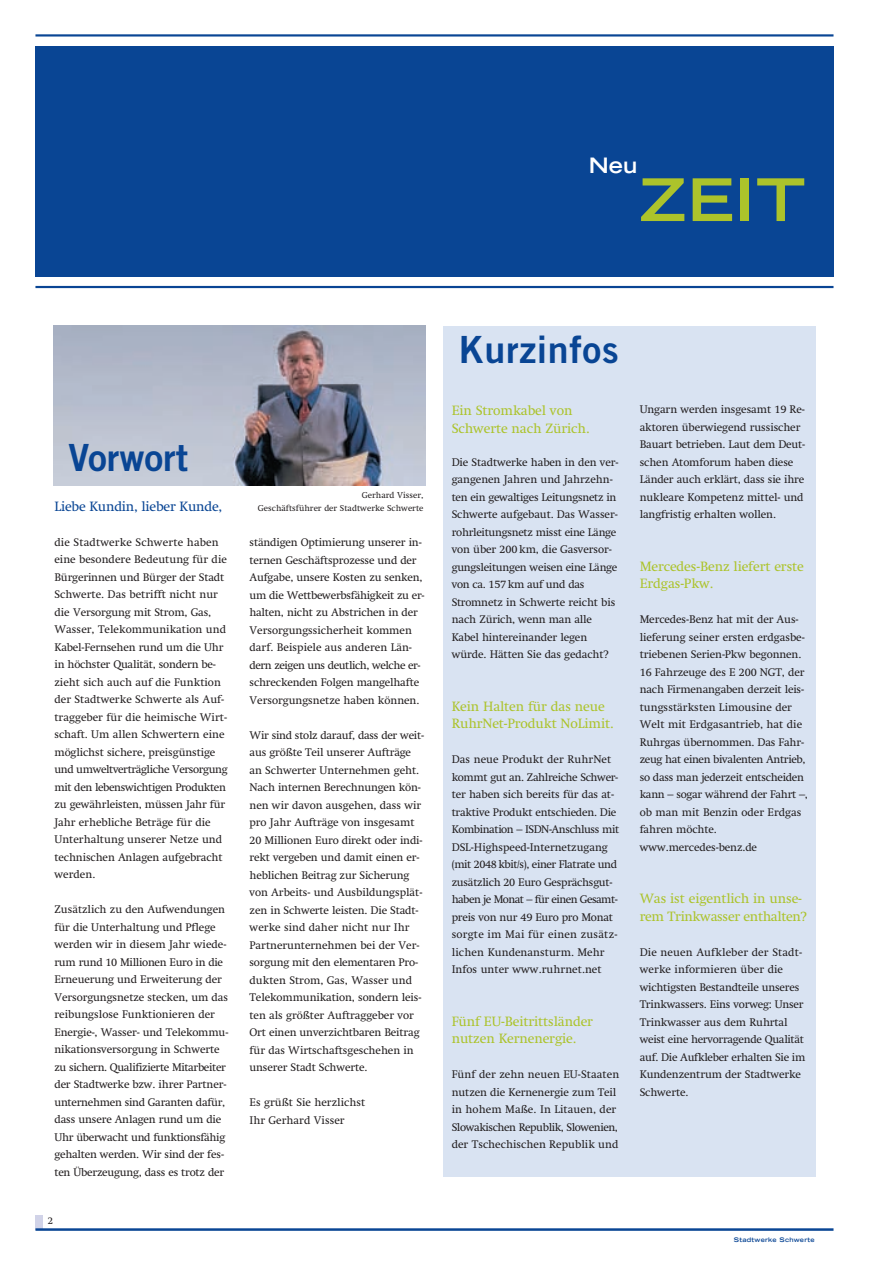
<style>
.page{position:relative;width:869px;height:1265px;background:#fff}
.page>*{position:absolute;margin:0;border:0;box-sizing:border-box;transform-origin:0 0}
.t1{font:700 expanded 58.75px "Trade Gothic LT Std";color:#acc32b}
.t2{font:37.5px "Trade Gothic Bold Two";letter-spacing:.02em;color:#094594}
.t3{font:37.5px "Trade Gothic Bold Two";color:#094594}
.t4{font:700 expanded 21.25px "Trade Gothic LT Std";color:#fff}
.t5{font:13.75px/17.5px "Swift Com";letter-spacing:-.01em;color:#acc32b}
.t6{font:13.75px "Swift Com";letter-spacing:-.015em;color:#094594}
.t7{font:11.25px/17.5px "Swift Com";letter-spacing:-.01em;color:#231f20}
.t8{font:10px "Swift Com";color:#231f20}
.t9{font:8.75px/12.5px "Swift Com";color:#231f20;text-align:right}
.t10{font:700 expanded 6.25px "Trade Gothic LT Std";letter-spacing:.035em;color:#094594}
</style>
<div class="page">
<hr style="left:35px;top:34px;width:798px;height:3px;background:#094594">
<hr style="left:35px;top:286px;width:798px;height:2px;background:#094594">
<div style="left:35px;top:46px;width:798px;height:230px;background:#094594"></div>
<div style="left:35px;top:1215px;width:8px;height:15px;background:#d1d3e8"></div>
<hr style="left:35px;top:1228px;width:798px;height:3px;background:#094594">
<img style="left:53px;top:326px;width:372px;height:159px">
<div style="left:443px;top:326px;width:372px;height:850px;background:#d9e3f2"></div>
<h3 class="t4" style="left:588px;top:157px;width:50px">Neu</h3>
<h1 class="t1" style="left:639px;top:178px;width:167px">ZEIT</h1>
<h2 class="t3" style="left:69px;top:444px;width:121px">Vorwort</h2>
<p class="t6" style="left:54px;top:498px;width:169px">Liebe Kundin, lieber Kunde,</p>
<p class="t7" style="left:54px;top:533px;width:175px">die Stadtwerke Schwerte haben eine besondere Bedeutung für die<br>Bürgerinnen und Bürger der Stadt<br>Schwerte. Das betrifft nicht nur die Versorgung mit Strom, Gas,<br>Wasser, Telekommunikation und<br>Kabel-Fernsehen rund um die Uhr in höchster Qualität, sondern be&shy;zieht sich auch auf die Funktion der Stadtwerke Schwerte als Auf&shy;traggeber für die heimische Wirt&shy;schaft. Um allen Schwertern eine möglichst sichere, preisgünstige und umweltverträgliche Versorgung mit den lebenswichtigen Produkten zu gewährleisten, müssen Jahr für<br>Jahr erhebliche Beträge für die<br>Unterhaltung unserer Netze und technischen Anlagen aufgebracht werden.</p>
<p class="t7" style="left:54px;top:901px;width:175px">Zusätzlich zu den Aufwendungen für die Unterhaltung und Pflege werden wir in diesem Jahr wiede&shy;rum rund 10 Millionen Euro in die Erneuerung und Erweiterung der Versorgungsnetze stecken, um das reibungslose Funktionieren der Energie-, Wasser- und Telekommu&shy;nikationsversorgung in Schwerte zu sichern. Qualifizierte Mitarbeiter der Stadtwerke bzw. ihrer Partner&shy;unternehmen sind Garanten dafür, dass unsere Anlagen rund um die Uhr überwacht und funktionsfähig gehalten werden. Wir sind der fes&shy;ten Überzeugung, dass es trotz der</p>
<p class="t8" style="left:48px;top:1215px;width:7px">2</p>
<p class="t9" style="left:258px;top:489px;width:167px">Gerhard Visser,<br>Geschäftsführer der Stadtwerke Schwerte</p>
<p class="t7" style="left:249px;top:534px;width:176px">ständigen Optimierung unserer in&shy;ternen Geschäftsprozesse und der Aufgabe, unsere Kosten zu senken, um die Wettbewerbsfähigkeit zu er&shy;halten, nicht zu Abstrichen in der Versorgungssicherheit kommen darf. Beispiele aus anderen Län&shy;dern zeigen uns deutlich, welche er&shy;schreckenden Folgen mangelhafte Versorgungsnetze haben können.</p>
<p class="t7" style="left:249px;top:726px;width:176px">Wir sind stolz darauf, dass der weit&shy;aus größte Teil unserer Aufträge an Schwerter Unternehmen geht.<br>Nach internen Berechnungen kön&shy;nen wir davon ausgehen, dass wir pro Jahr Aufträge von insgesamt<br>20 Millionen Euro direkt oder indi&shy;rekt vergeben und damit einen er&shy;heblichen Beitrag zur Sicherung von Arbeits- und Ausbildungsplät&shy;zen in Schwerte leisten. Die Stadt&shy;werke sind daher nicht nur Ihr<br>Partnerunternehmen bei der Ver&shy;sorgung mit den elementaren Pro&shy;dukten Strom, Gas, Wasser und<br>Telekommunikation, sondern leis&shy;ten als größter Auftraggeber vor<br>Ort einen unverzichtbaren Beitrag für das Wirtschaftsgeschehen in unserer Stadt Schwerte.</p>
<p class="t7" style="left:249px;top:1094px;width:117px">Es grüßt Sie herzlichst<br>Ihr Gerhard Visser</p>
<h2 class="t2" style="left:458px;top:336px;width:161px">Kurzinfos</h2>
<p class="t5" style="left:451px;top:402px;width:139px">Ein Stromkabel von<br>Schwerte nach Zürich.</p>
<p class="t7" style="left:451px;top:453px;width:168px">Die Stadtwerke haben in den ver&shy;gangenen Jahren und Jahrzehn&shy;ten ein gewaltiges Leitungsnetz in<br>Schwerte aufgebaut. Das Wasser&shy;rohrleitungsnetz misst eine Länge von über 200 km, die Gasversor&shy;gungsleitungen weisen eine Länge von ca. 157 km auf und das<br>Stromnetz in Schwerte reicht bis nach Zürich, wenn man alle<br>Kabel hintereinander legen würde. Hätten Sie das gedacht?</p>
<p class="t5" style="left:451px;top:697px;width:163px">Kein Halten für das neue<br>RuhrNet-Produkt NoLimit.</p>
<p class="t7" style="left:451px;top:751px;width:169px">Das neue Produkt der RuhrNet kommt gut an. Zahlreiche Schwer&shy;ter haben sich bereits für das at&shy;traktive Produkt entschieden. Die<br>Kombination – ISDN-Anschluss mit<br>DSL-Highspeed-Internetzugang (mit 2048 kbit/s), einer Flatrate und zusätzlich 20 Euro Gesprächsgut&shy;haben je Monat – für einen Gesamt&shy;preis von nur 49 Euro pro Monat sorgte im Mai für einen zusätz&shy;lichen Kundenansturm. Mehr<br>Infos unter www.ruhrnet.net</p>
<p class="t5" style="left:451px;top:1012px;width:143px">Fünf EU-Beitrittsländer nutzen Kernenergie.</p>
<p class="t7" style="left:451px;top:1066px;width:169px">Fünf der zehn neuen EU-Staaten nutzen die Kernenergie zum Teil in hohem Maße. In Litauen, der<br>Slowakischen Republik, Slowenien, der Tschechischen Republik und</p>
<p class="t7" style="left:639px;top:401px;width:167px">Ungarn werden insgesamt 19 Re&shy;aktoren überwiegend russischer<br>Bauart betrieben. Laut dem Deut&shy;schen Atomforum haben diese<br>Länder auch erklärt, dass sie ihre nukleare Kompetenz mittel- und langfristig erhalten wollen.</p>
<p class="t5" style="left:639px;top:557px;width:166px">Mercedes-Benz liefert erste<br>Erdgas-Pkw.</p>
<p class="t7" style="left:639px;top:611px;width:170px">Mercedes-Benz hat mit der Aus&shy;lieferung seiner ersten erdgasbe&shy;triebenen Serien-Pkw begonnen.<br>16 Fahrzeuge des E 200 NGT, der nach Firmenangaben derzeit leis&shy;tungsstärksten Limousine der<br>Welt mit Erdgasantrieb, hat die<br>Ruhrgas übernommen. Das Fahr&shy;zeug hat einen bivalenten Antrieb, so dass man jederzeit entscheiden kann – sogar während der Fahrt –, ob man mit Benzin oder Erdgas fahren möchte. www.mercedes-benz.de</p>
<p class="t5" style="left:639px;top:890px;width:169px">Was ist eigentlich in unse&shy;rem Trinkwasser enthalten?</p>
<p class="t7" style="left:639px;top:943px;width:167px">Die neuen Aufkleber der Stadt&shy;werke informieren über die wichtigsten Bestandteile unseres<br>Trinkwassers. Eins vorweg: Unser<br>Trinkwasser aus dem Ruhrtal weist eine hervorragende Qualität auf. Die Aufkleber erhalten Sie im<br>Kundenzentrum der Stadtwerke<br>Schwerte.</p>
<p class="t10" style="left:733px;top:1238px;width:82px">Stadtwerke Schwerte</p>
</div>
